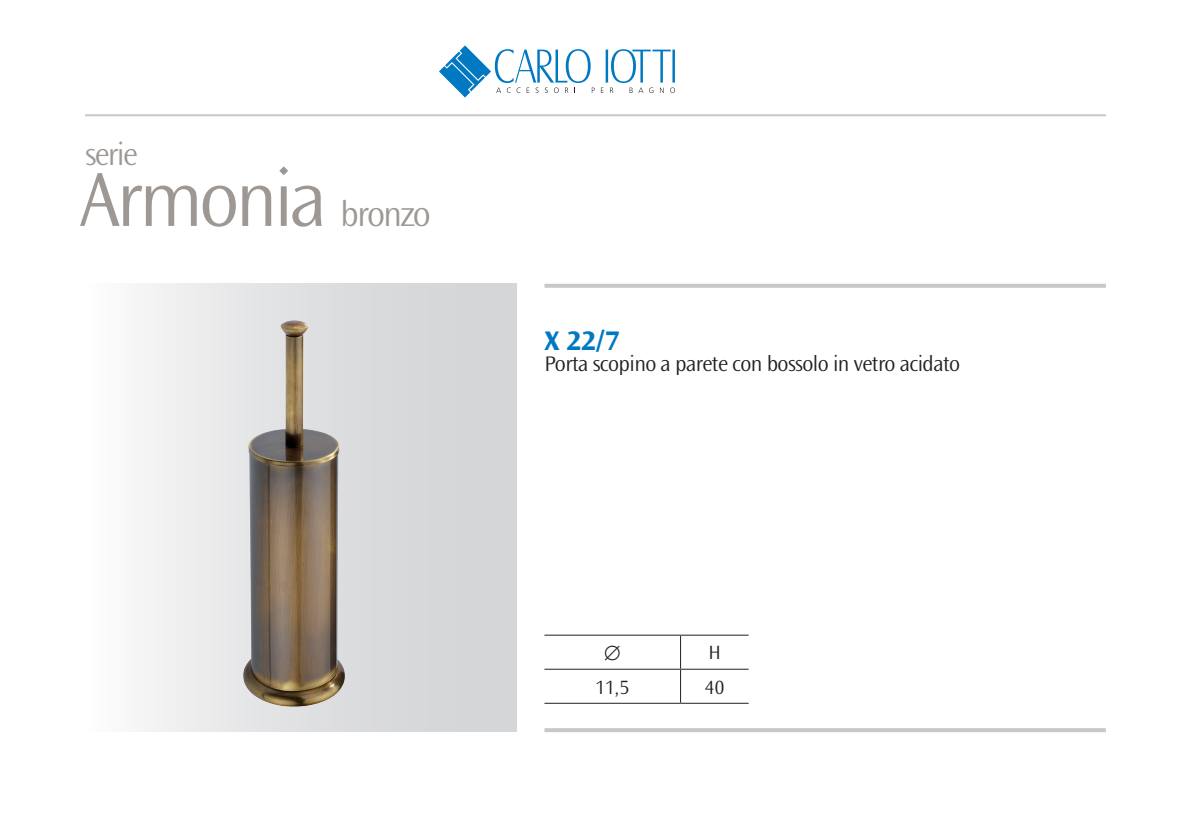
<style>
.page{position:relative;width:1191px;height:840px;background:#fff}
.page>*{position:absolute;margin:0;border:0;box-sizing:border-box;transform-origin:0 0}
.t1{font:300 80px "Ocean Sans Std";letter-spacing:-.05em;color:#9d9893}
.t2{font:300 36px "Ocean Sans Std";letter-spacing:-.05em;color:#9d9893}
.t3{font:300 32px "Ocean Sans Std";letter-spacing:-.05em;color:#9d9893}
.t4{font:700 28px "Ocean Sans Std";color:#0079c2}
.t5{font:300 22px "Ocean Sans Std";letter-spacing:-.025em;color:#231f20}
.t6{font:300 20px "Ocean Sans Std";color:#231f20}
</style>
<div class="page">
<hr style="left:544px;top:634px;width:136px;height:1px;background:#231f20">
<hr style="left:680px;top:634px;width:68px;height:1px;background:#231f20">
<hr style="left:544px;top:668px;width:136px;height:1px;background:#231f20">
<hr style="left:680px;top:668px;width:68px;height:1px;background:#231f20">
<hr style="left:544px;top:702px;width:136px;height:1px;background:#231f20">
<hr style="left:680px;top:702px;width:68px;height:1px;background:#231f20">
<hr style="left:680px;top:635px;width:1px;height:33px;background:#231f20">
<hr style="left:680px;top:669px;width:1px;height:33px;background:#231f20">
<div style="left:85px;top:283px;width:431px;height:448px;background:linear-gradient(to right,#f8f8f9,#cecfd1)"></div>
<svg style="left:544px;top:283px;width:562px;height:4px;fill:#c7c8ca"></svg>
<hr style="left:544px;top:728px;width:562px;height:3px;background:#c7c8ca">
<hr style="left:85px;top:114px;width:1021px;height:2px;background:#c7c8ca">
<svg style="left:439px;top:45px;width:156px;height:52px"></svg>
<svg style="left:601px;top:49px;width:74px;height:44px"></svg>
<img style="left:230px;top:309px;width:128px;height:408px">
<h3 class="t3" style="left:85px;top:137px;width:54px">serie</h3>
<h1 class="t1" style="left:79px;top:155px;width:249px">Armonia</h1>
<h2 class="t2" style="left:340px;top:194px;width:92px">bronzo</h2>
<p class="t4" style="left:544px;top:324px;width:77px">X 22/7</p>
<p class="t5" style="left:544px;top:351px;width:417px">Porta scopino a parete con bossolo in vetro acidato</p>
<p class="t6" style="left:708px;top:641px;width:14px">H</p>
<p class="t6" style="left:595px;top:675px;width:35px">11,5</p>
<p class="t6" style="left:705px;top:675px;width:21px">40</p>
</div>
